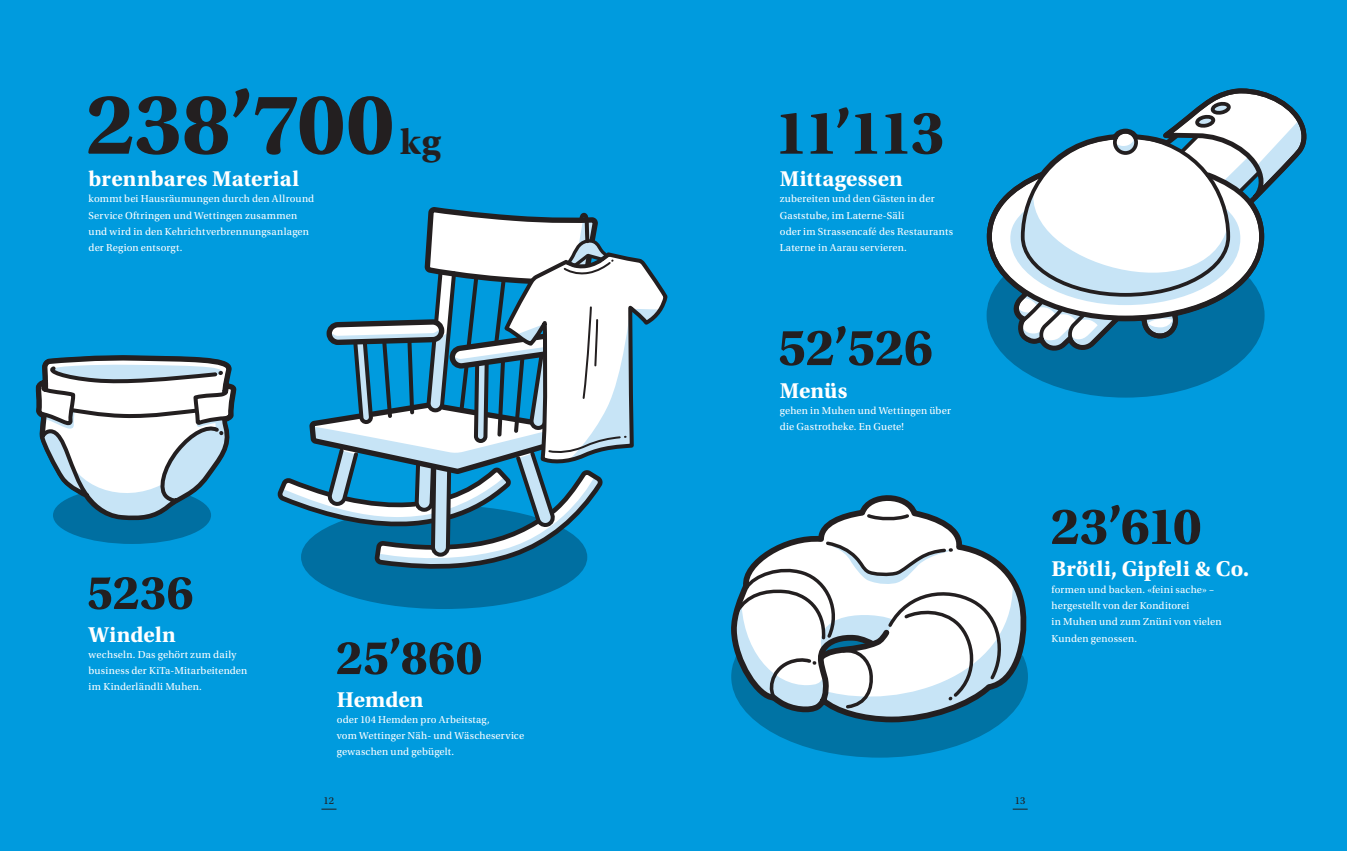
<style>
.page{position:relative;width:1347px;height:851px;background:#fff}
.page>*{position:absolute;margin:0;border:0;box-sizing:border-box;transform-origin:0 0}
.t1{font:700 90px "Utopia Std";letter-spacing:.005em;color:#231f20}
.t2{font:700 63.75px "Utopia Std";color:#231f20}
.t3{font:700 53.75px "Utopia Std";letter-spacing:-.015em;color:#231f20}
.t4{font:700 50px "Utopia Std";letter-spacing:.01em;color:#231f20}
.t5{font:700 37.5px "Utopia Std";color:#231f20}
.t6{font:700 22.5px "Utopia Std";letter-spacing:.005em;color:#fff}
.t7{font:10.62px/16.2px "Utopia Std";letter-spacing:.015em;color:#fff}
.t8{font:10.62px "Utopia Std";color:#231f20}
</style>
<div class="page">
<div style="left:0;top:0;width:1346px;height:850px;background:#009bde"></div>
<svg style="left:731px;top:619px;width:268px;height:138px;fill:#0073a4"></svg>
<svg style="left:733px;top:495px;width:295px;height:230px"></svg>
<svg style="left:732px;top:511px;width:273px;height:199px;background:#b0cbd8"></svg>
<div style="left:301px;top:505px;width:286px;height:104px;background:#006fa1;border-radius:50%"></div>
<svg style="left:277px;top:207px;width:391px;height:365px"></svg>
<svg style="left:35px;top:383px;width:202px;height:161px"></svg>
<svg style="left:38px;top:355px;width:198px;height:168px;background:#9bbccc"></svg>
<div style="left:986px;top:233px;width:278px;height:164px;background:#006fa1;border-radius:50%"></div>
<svg style="left:986px;top:88px;width:321px;height:266px"></svg>
<svg style="left:321px;top:808px;width:15px;height:1px"></svg>
<svg style="left:1012px;top:808px;width:15px;height:1px"></svg>
<h1 class="t1" style="left:86px;top:72px;width:310px">238’700</h1>
<h3 class="t6" style="left:89px;top:166px;width:212px">brennbares Material</h3>
<p class="t7" style="left:89px;top:191px;width:227px">kommt bei Hausräumungen durch den Allround Service Oftringen und Wettingen zusammen und wird in den Kehrichtverbrennungsanlagen der Region entsorgt.</p>
<h3 class="t5" style="left:400px;top:120px;width:42px">kg</h3>
<h2 class="t2" style="left:774px;top:96px;width:171px">11’113</h2>
<h3 class="t6" style="left:780px;top:166px;width:124px">Mittagessen</h3>
<p class="t7" style="left:780px;top:191px;width:175px">zubereiten und den Gästen in der<br>Gaststube, im Laterne-Säli<br>oder im Strassencafé des Restaurants<br>Laterne in Aarau servieren.</p>
<h3 class="t3" style="left:777px;top:316px;width:156px">52’526</h3>
<h3 class="t6" style="left:780px;top:377px;width:69px">Menüs</h3>
<p class="t7" style="left:780px;top:402px;width:173px">gehen in Muhen und Wettingen über die Gastrotheke. En Guete!</p>
<h3 class="t4" style="left:87px;top:563px;width:108px">5236</h3>
<h3 class="t6" style="left:89px;top:621px;width:89px">Windeln</h3>
<p class="t7" style="left:89px;top:646px;width:160px">wechseln. Das gehört zum daily business der KiTa-Mitarbeitenden im Kinderländli Muhen.</p>
<h3 class="t4" style="left:336px;top:628px;width:148px">25’860</h3>
<h3 class="t6" style="left:337px;top:686px;width:88px">Hemden</h3>
<p class="t7" style="left:337px;top:711px;width:189px">oder 104 Hemden pro Arbeitstag,<br>vom Wettinger Näh- und Wäscheservice gewaschen und gebügelt.</p>
<p class="t8" style="left:324px;top:794px;width:12px">12</p>
<p class="t8" style="left:1015px;top:794px;width:12px">13</p>
<h3 class="t3" style="left:1050px;top:495px;width:152px">23’610</h3>
<h3 class="t6" style="left:1051px;top:556px;width:199px">Brötli, Gipfeli &amp; Co.</h3>
<p class="t7" style="left:1051px;top:581px;width:171px">formen und backen. «feini sache» – hergestellt von der Konditorei<br>in Muhen und zum Znüni von vielen<br>Kunden genossen.</p>
</div>
